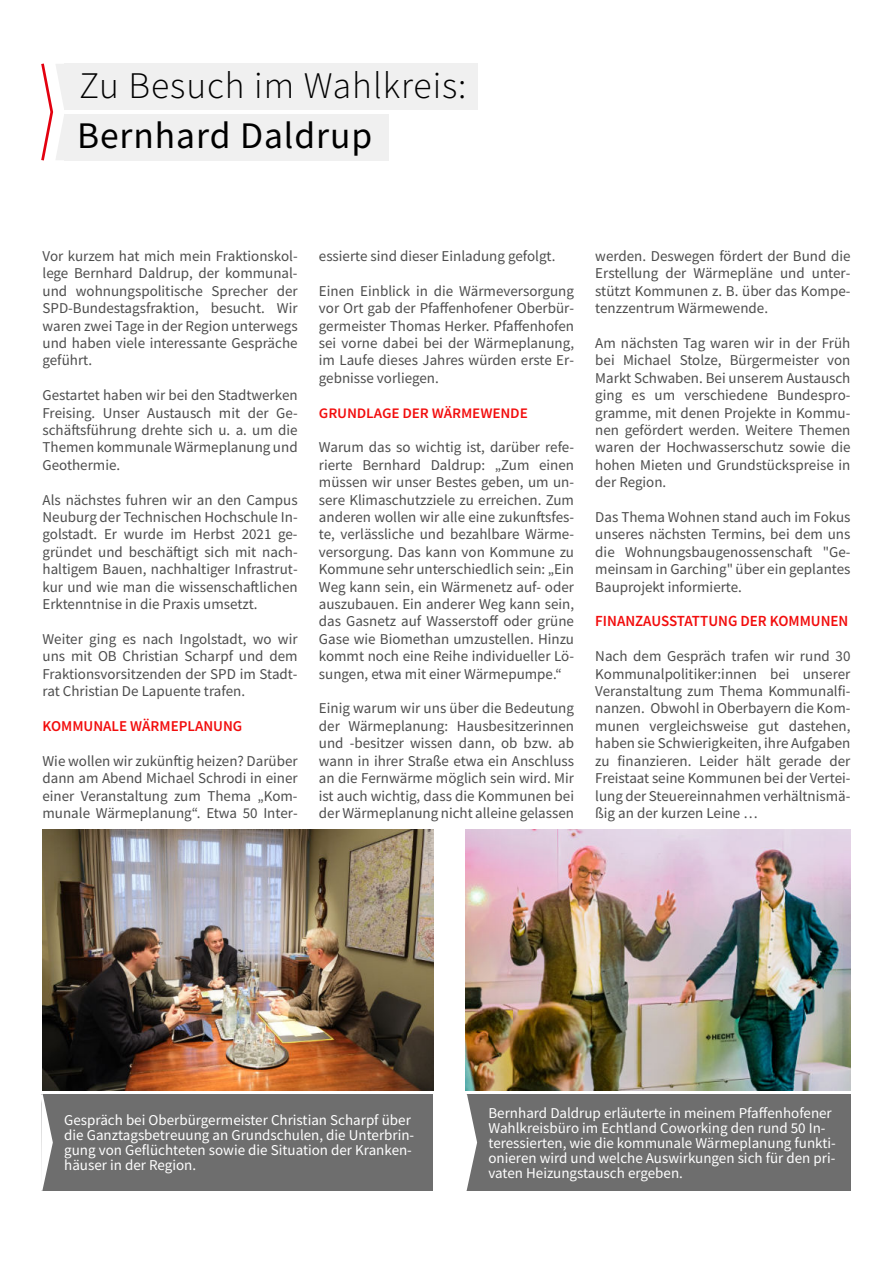
<style>
.page{position:relative;width:893px;height:1263px;background:#fff}
.page>*{position:absolute;margin:0;border:0;box-sizing:border-box;transform-origin:0 0}
.t1{font:300 37.5px "Source Sans Pro";letter-spacing:.025em;color:#000}
.t2{font:37.5px "Source Sans Pro";letter-spacing:.025em;color:#000}
.t3{font:600 15.45px "Source Sans Pro";color:#f20d0d}
.t4{font:15px/17.4px "Source Sans Pro";color:#4d4d4d;text-align:justify}
.t5{font:15px/15px "Source Sans Pro";color:#fff}
.t6{font:600 15px "Source Sans Pro";color:#f20d0d}
.t7{font:600 14.55px "Source Sans Pro";color:#f20d0d}
</style>
<div class="page">
<div style="left:64px;top:64px;width:414px;height:46px;background:#f0f0f0"></div>
<div style="left:64px;top:114px;width:325px;height:46px;background:#f0f0f0"></div>
<svg style="left:41px;top:63px;width:32px;height:98px"></svg>
<img style="left:465px;top:829px;width:385px;height:261px">
<div style="left:466px;top:1094px;width:384px;height:97px;background:#6e6e6e"></div>
<svg style="left:466px;top:1094px;width:11px;height:97px"></svg>
<img style="left:43px;top:829px;width:391px;height:261px">
<div style="left:42px;top:1094px;width:391px;height:97px;background:#6e6e6e"></div>
<svg style="left:41px;top:1094px;width:12px;height:97px"></svg>
<h1 class="t1" style="left:79px;top:70px;width:389px">Zu Besuch im Wahlkreis:</h1>
<h1 class="t2" style="left:77px;top:120px;width:297px">Bernhard Daldrup</h1>
<p class="t4" style="left:43px;top:249px;width:257px">Vor kurzem hat mich mein Fraktionskol&shy;lege Bernhard Daldrup, der kommunal&shy;und wohnungspolitische Sprecher der SPD-Bundestagsfraktion, besucht. Wir waren zwei Tage in der Region unterwegs und haben viele interessante Gespräche geführt.</p>
<p class="t4" style="left:43px;top:388px;width:257px">Gestartet haben wir bei den Stadtwerken Freising. Unser Austausch mit der Ge&shy;schäftsführung drehte sich u. a. um die Themen kommunale Wärmeplanung und Geothermie.</p>
<p class="t4" style="left:43px;top:492px;width:257px">Als nächstes fuhren wir an den Campus Neuburg der Technischen Hochschule In&shy;golstadt. Er wurde im Herbst 2021 ge&shy;gründet und beschäftigt sich mit nach&shy;haltigem Bauen, nachhaltiger Infrastrut&shy;kur und wie man die wissenschaftlichen Erktenntnise in die Praxis umsetzt.</p>
<p class="t4" style="left:43px;top:631px;width:257px">Weiter ging es nach Ingolstadt, wo wir uns mit OB Christian Scharpf und dem Fraktionsvorsitzenden der SPD im Stadt&shy;rat Christian De Lapuente trafen.</p>
<p class="t6" style="left:43px;top:720px;width:201px">KOMMUNALE WÄRMEPLANUNG</p>
<p class="t4" style="left:43px;top:753px;width:257px">Wie wollen wir zukünftig heizen? Darüber dann am Abend Michael Schrodi in einer einer Veranstaltung zum Thema „Kom&shy;munale Wärmeplanung“. Etwa 50 Inter-</p>
<p class="t4" style="left:319px;top:249px;width:238px">essierte sind dieser Einladung gefolgt.</p>
<p class="t4" style="left:319px;top:283px;width:257px">Einen Einblick in die Wärmeversorgung vor Ort gab der Pfaffenhofener Oberbür&shy;germeister Thomas Herker. Pfaffenhofen sei vorne dabei bei der Wärmeplanung, im Laufe dieses Jahres würden erste Er&shy;gebnisse vorliegen.</p>
<p class="t7" style="left:319px;top:407px;width:211px">GRUNDLAGE DER WÄRMEWENDE</p>
<p class="t4" style="left:319px;top:440px;width:257px">Warum das so wichtig ist, darüber refe&shy;rierte Bernhard Daldrup: „Zum einen müssen wir unser Bestes geben, um un&shy;sere Klimaschutzziele zu erreichen. Zum anderen wollen wir alle eine zukunftsfes&shy;te, verlässliche und bezahlbare Wärme&shy;versorgung. Das kann von Kommune zu Kommune sehr unterschiedlich sein: „Ein Weg kann sein, ein Wärmenetz auf- oder auszubauen. Ein anderer Weg kann sein, das Gasnetz auf Wasserstoff oder grüne Gase wie Biomethan umzustellen. Hinzu kommt noch eine Reihe individueller Lö&shy;sungen, etwa mit einer Wärmepumpe.“</p>
<p class="t4" style="left:319px;top:701px;width:257px">Einig warum wir uns über die Bedeutung der Wärmeplanung: Hausbesitzerinnen und -besitzer wissen dann, ob bzw. ab wann in ihrer Straße etwa ein Anschluss an die Fernwärme möglich sein wird. Mir ist auch wichtig, dass die Kommunen bei der Wärmeplanung nicht alleine gelassen</p>
<p class="t4" style="left:595px;top:249px;width:257px">werden. Deswegen fördert der Bund die Erstellung der Wärmepläne und unter&shy;stützt Kommunen z. B. über das Kompe&shy;tenzzentrum Wärmewende.</p>
<p class="t4" style="left:595px;top:336px;width:257px">Am nächsten Tag waren wir in der Früh bei Michael Stolze, Bürgermeister von Markt Schwaben. Bei unserem Austausch ging es um verschiedene Bundespro&shy;gramme, mit denen Projekte in Kommu&shy;nen gefördert werden. Weitere Themen waren der Hochwasserschutz sowie die hohen Mieten und Grundstückspreise in der Region.</p>
<p class="t4" style="left:595px;top:510px;width:257px">Das Thema Wohnen stand auch im Fokus unseres nächsten Termins, bei dem uns die Wohnungsbaugenossenschaft "Ge&shy;meinsam in Garching" über ein geplantes Bauprojekt informierte.</p>
<p class="t3" style="left:595px;top:615px;width:255px">FINANZAUSSTATTUNG DER KOMMUNEN</p>
<p class="t4" style="left:595px;top:649px;width:257px">Nach dem Gespräch trafen wir rund 30<br>Kommunalpolitiker:innen bei unserer Veranstaltung zum Thema Kommunalfi&shy;nanzen. Obwohl in Oberbayern die Kom&shy;munen vergleichsweise gut dastehen, haben sie Schwierigkeiten, ihre Aufgaben zu finanzieren. Leider hält gerade der Freistaat seine Kommunen bei der Vertei&shy;lung der Steuereinnahmen verhältnismä&shy;ßig an der kurzen Leine …</p>
<p class="t5" style="left:64px;top:1114px;width:352px">Gespräch bei Oberbürgermeister Christian Scharpf über die Ganztagsbetreuung an Grundschulen, die Unterbrin&shy;gung von Geflüchteten sowie die Situation der Kranken&shy;häuser in der Region.</p>
<p class="t5" style="left:488px;top:1106px;width:349px">Bernhard Daldrup erläuterte in meinem Pfaffenhofener Wahlkreisbüro im Echtland Coworking den rund 50 In&shy;teressierten, wie die kommunale Wärmeplanung funkti&shy;onieren wird und welche Auswirkungen sich für den pri&shy;vaten Heizungstausch ergeben.</p>
</div>
